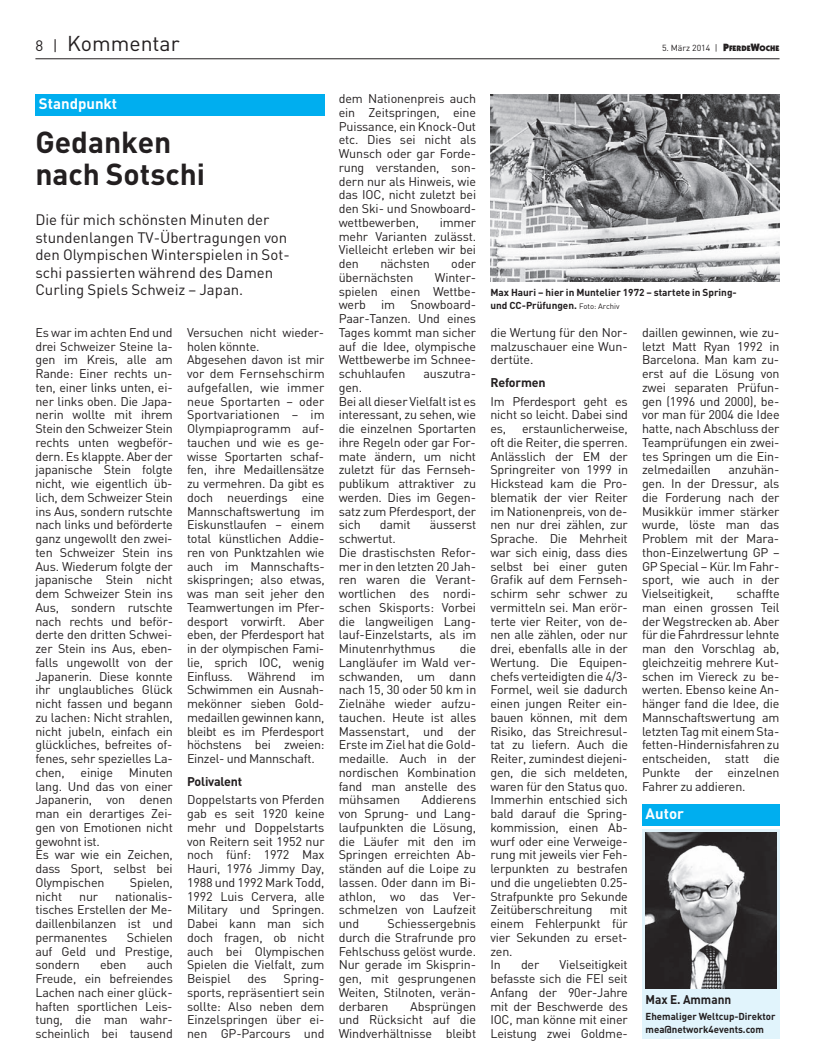
<style>
.page{position:relative;width:815px;height:1063px;background:#fff}
.page>*{position:absolute;margin:0;border:0;box-sizing:border-box;transform-origin:0 0}
.t1{font:700 30px/31.2px "DIN";color:#231f20}
.t2{font:21.25px "DIN";color:#231f20}
.t3{font:15px/17.5px "DIN";color:#231f20}
.t4{font:700 15px "DIN";color:#fff}
.t5{font:12.5px/13.8px "DIN";letter-spacing:-.015em;color:#231f20;text-align:justify}
.t6{font:700 12.5px "DIN";color:#231f20;scale:.95 1}
.t7{font:700 10px/12.5px "DIN";color:#231f20}
.t8{font:8.75px "DIN";color:#231f20}
.s1{font-size:15px}
.s2{font-family:"Itc Kabel";font-weight:900;font-size:10.62px}
.s3{font-family:"Itc Kabel";font-weight:900;font-size:8px}
.s4{font-weight:700}
.s5{font-weight:400;font-size:7.75px}
</style>
<div class="page">
<hr style="left:35px;top:58px;width:745px;height:1px;background:#231f20">
<div style="left:642px;top:829px;width:138px;height:209px;background:#e1f4fc"></div>
<img style="left:646px;top:833px;width:130px;height:156px">
<div style="left:642px;top:804px;width:138px;height:22px;background:#00aeef"></div>
<div style="left:35px;top:94px;width:290px;height:21px;background:#00aeef"></div>
<img style="left:490px;top:94px;width:290px;height:188px">
<p class="t2" style="left:35px;top:30px;width:146px"><span class="s1">8 |</span> Kommentar</p>
<p class="t8" style="left:662px;top:43px;width:119px">5. März 2014 | <span class="s2">P</span><span class="s3">FERDE</span><span class="s2">W</span><span class="s3">OCHE</span></p>
<p class="t4" style="left:39px;top:94px;width:80px">Standpunkt</p>
<p class="t1" style="left:35px;top:126px;width:171px">Gedanken nach Sotschi</p>
<p class="t3" style="left:35px;top:211px;width:256px">Die für mich schönsten Minuten der stundenlangen TV-Übertragungen von den Olympischen Winterspielen in Sot&shy;schi passierten während des Damen Curling Spiels Schweiz – Japan.</p>
<p class="t5" style="left:35px;top:325px;width:139px">Es war im achten End und drei Schweizer Steine la&shy;gen im Kreis, alle am Rande: Einer rechts un&shy;ten, einer links unten, ei&shy;ner links oben. Die Japa&shy;nerin wollte mit ihrem Stein den Schweizer Stein rechts unten wegbeför&shy;dern. Es klappte. Aber der japanische Stein folgte nicht, wie eigentlich üb&shy;lich, dem Schweizer Stein ins Aus, sondern rutschte nach links und beförderte ganz ungewollt den zwei&shy;ten Schweizer Stein ins Aus. Wiederum folgte der japanische Stein nicht dem Schweizer Stein ins Aus, sondern rutschte nach rechts und beför&shy;derte den dritten Schwei&shy;zer Stein ins Aus, eben&shy;falls ungewollt von der Japanerin. Diese konnte ihr unglaubliches Glück nicht fassen und begann zu lachen: Nicht strahlen, nicht jubeln, einfach ein glückliches, befreites of&shy;fenes, sehr spezielles La&shy;chen,</p>
<p class="t5" style="left:35px;top:765px;width:139px;text-align:left;text-indent:93px">Minuten lang. Und das von einer<br>Japanerin, von denen man ein derartiges Zei&shy;gen von Emotionen nicht gewohnt ist.<br>Es war wie ein Zeichen, dass Sport, selbst bei<br>Olympischen</p>
<p class="t5" style="left:81px;top:765px;width:34px">einige</p>
<p class="t5" style="left:130px;top:875px;width:44px">Spielen,</p>
<p class="t5" style="left:35px;top:889px;width:139px;text-indent:80px">nationalis - tisches Erstellen der Me&shy;daillenbilanzen ist und permanentes</p>
<p class="t5" style="left:35px;top:889px;width:28px">nicht</p>
<p class="t5" style="left:79px;top:889px;width:20px">nur</p>
<p class="t5" style="left:35px;top:930px;width:139px;text-indent:91px">Schielen auf Geld und Prestige, sondern</p>
<p class="t5" style="left:35px;top:958px;width:139px;text-indent:111px">auch Freude, ein befreiendes Lachen nach einer glück&shy;haften sportlichen Leis - tung, die man wahr&shy;scheinlich bei tausend</p>
<p class="t5" style="left:100px;top:958px;width:28px">eben</p>
<p class="t5" style="left:187px;top:325px;width:139px;text-align:left">Versuchen nicht wieder&shy;holen könnte.<br>Abgesehen davon ist mir vor dem Fernsehschirm aufgefallen, wie immer neue Sportarten – oder<br>Sportvariationen – im<br>Olympia programm auf&shy;tauchen und wie es ge&shy;wisse Sportarten schaf&shy;fen, ihre Medaillensätze zu vermehren. Da gibt es doch neuerdings eine<br>Mannschaftswertung im<br>Eiskunstlaufen – einem total künstlichen Addie&shy;ren von Punktzahlen wie auch im Mannschafts&shy;skispringen; also etwas, was man seit jeher den<br>Teamwertungen im Pfer&shy;desport vorwirft. Aber eben, der Pferdesport hat in der olympischen Fami&shy;lie, sprich IOC, wenig<br>Einfluss. Während im<br>Schwimmen ein Ausnah&shy;mekönner sieben Gold&shy;medaillen gewinnen kann, bleibt es im Pferdesport höchstens bei zweien:<br>Einzel- und Mannschaft.</p>
<p class="t5" style="left:187px;top:771px;width:139px;line-height:18.8px"><span class="s4">Polivalent<br></span>Doppelstarts von Pferden</p>
<p class="t5" style="left:187px;top:806px;width:139px">gab es seit 1920 keine mehr und Doppelstarts von Reitern seit 1952 nur noch fünf: 1972 Max Hauri, 1976 Jimmy Day, 1988 und 1992 Mark Todd, 1992 Luis Cervera, alle Military und Springen.<br>Dabei kann man sich doch fragen, ob nicht auch bei Olympischen Spielen die Vielfalt, zum Beispiel</p>
<p class="t5" style="left:187px;top:971px;width:139px;text-indent:96px">Spring - sports, repräsentiert sein sollte: Also neben dem Einzelspringen über ei&shy;nen GP-Parcours und</p>
<p class="t5" style="left:247px;top:971px;width:21px">des</p>
<p class="t5" style="left:339px;top:91px;width:139px">dem Nationenpreis auch ein Zeitspringen, eine Puissance, ein Knock-Out etc. Dies sei nicht als Wunsch oder gar Forde&shy;rung verstanden, son&shy;dern nur als Hinweis, wie das IOC, nicht zuletzt bei den Ski- und Snowboard&shy;wettbewerben,</p>
<p class="t5" style="left:339px;top:215px;width:139px;text-indent:101px">immer mehr Varianten zulässt.<br>Vielleicht erleben wir bei den</p>
<p class="t5" style="left:380px;top:256px;width:51px">nächsten</p>
<p class="t5" style="left:451px;top:256px;width:26px">oder</p>
<p class="t5" style="left:339px;top:270px;width:76px">übernächsten</p>
<p class="t5" style="left:339px;top:270px;width:139px;text-indent:96px">Winter&shy;spielen einen Wettbe&shy;werb im Snowboard-Paar-Tanzen. Und eines Tages kommt man sicher auf die Idee, olympische Wettbewerbe im Schnee&shy;schuhlaufen</p>
<p class="t5" style="left:423px;top:366px;width:54px">auszutra-</p>
<p class="t5" style="left:339px;top:380px;width:139px;text-align:left">gen.<br>Bei all dieser Vielfalt ist es interessant, zu sehen, wie die einzelnen Sportarten ihre Regeln oder gar For&shy;mate ändern, um nicht zuletzt für das Fernseh&shy;publikum attraktiver zu werden. Dies im Gegen&shy;satz zum Pferdesport, der sich</p>
<p class="t5" style="left:380px;top:518px;width:32px">damit</p>
<p class="t5" style="left:430px;top:518px;width:48px">äusserst</p>
<p class="t5" style="left:339px;top:531px;width:139px;text-align:left">schwertut.<br>Die drastischsten Refor&shy;mer in den letzten 20 Jah&shy;ren waren die Verant&shy;wortlichen des nordi&shy;schen Skisports: Vorbei die langweiligen Lang - lauf-Einzelstarts, als im<br>Minutenrhythmus</p>
<p class="t5" style="left:339px;top:641px;width:139px;text-indent:121px">die Langläufer im Wald ver&shy;schwanden, um dann nach 15, 30 oder 50 km in Zielnähe wieder aufzu&shy;tauchen. Heute ist alles Massenstart, und der Ers te im Ziel hat die Gold&shy;medaille. Auch in der nordischen Kombination fand man anstelle des mühsamen</p>
<p class="t5" style="left:339px;top:793px;width:139px;text-indent:83px">Addierens von Sprung- und Lang - laufpunkten die Lösung, die Läufer mit den im Springen erreichten Ab&shy;ständen auf die Loipe zu lassen. Oder dann im Bi&shy;athlon, wo das Ver&shy;schmelzen von Laufzeit und</p>
<p class="t5" style="left:339px;top:916px;width:139px;text-indent:49px">Schiessergebnis durch die Strafrunde pro Fehlschuss gelöst wurde.<br>Nur gerade im Skisprin&shy;gen, mit gesprungenen Weiten, Stilnoten, verän&shy;derbaren</p>
<p class="t5" style="left:339px;top:999px;width:139px;text-indent:71px">Absprüngen und Rücksicht auf die Windverhältnisse bleibt</p>
<p class="t7" style="left:490px;top:285px;width:248px;line-height:13.8px">Max Hauri – hier in Muntelier 1972 – startete in Spring&shy;und CC-Prüfungen. <span class="s5">Foto: Archiv</span></p>
<p class="t5" style="left:490px;top:325px;width:139px">die Wertung für den Nor&shy;malzuschauer eine Wun&shy;dertüte.</p>
<p class="t5" style="left:490px;top:373px;width:139px;line-height:18.8px"><span class="s4">Reformen<br></span>Im Pferdesport geht es</p>
<p class="t5" style="left:490px;top:408px;width:139px">nicht so leicht. Dabei sind es,</p>
<p class="t5" style="left:490px;top:421px;width:139px;text-indent:32px">erstaunlicherweise, oft die Reiter, die sperren.<br>Anlässlich der EM der Springreiter von 1999 in Hickstead kam die Pro&shy;blematik der vier Reiter im Nationenpreis, von de&shy;nen nur drei zählen, zur Sprache. Die Mehrheit war sich einig, dass dies selbst bei einer guten Grafik auf dem Fernseh&shy;schirm sehr schwer zu vermitteln sei. Man erör&shy;terte vier Reiter, von de&shy;nen alle zählen, oder nur drei, ebenfalls alle in der Wertung. Die Equipen&shy;chefs verteidigten die 4/3- Formel, weil sie dadurch einen jungen Reiter ein&shy;bauen können, mit dem Risiko, das Streichresul&shy;tat zu liefern. Auch die Reiter, zumindest diejeni&shy;gen, die sich meldeten, waren für den Status quo.<br>Immerhin entschied sich bald darauf die Spring&shy;kommission, einen Ab&shy;wurf oder eine Verweige&shy;rung mit jeweils vier Feh&shy;lerpunkten zu bestrafen und die ungeliebten 0.25- Strafpunkte pro Sekunde Zeitüberschreitung</p>
<p class="t5" style="left:490px;top:903px;width:139px;text-align:left;text-indent:119px">mit einem Fehlerpunkt für vier Sekunden zu erset&shy;zen.<br>In</p>
<p class="t5" style="left:490px;top:958px;width:139px;text-indent:69px">Vielseitigkeit befass te sich die FEI seit Anfang der 90er-Jahre mit der Beschwerde des IOC, man könne mit einer Leistung zwei Goldme-</p>
<p class="t5" style="left:521px;top:958px;width:20px">der</p>
<p class="t5" style="left:642px;top:325px;width:139px">daillen gewinnen, wie zu&shy;letzt Matt Ryan 1992 in Barcelona. Man kam zu&shy;erst auf die Lösung von zwei separaten Prüfun&shy;gen (1996 und 2000), be&shy;vor man für 2004 die Idee hatte, nach Abschluss der Teamprüfungen ein zwei&shy;tes Springen um die Ein&shy;zelmedaillen</p>
<p class="t5" style="left:642px;top:463px;width:139px;text-indent:86px">anzuhän&shy;gen. In der Dressur, als die Forderung nach der Musikkür immer stärker wurde, löste man das Problem mit der Mara&shy;thon-Einzelwertung GP – GP Special – Kür. Im Fahr&shy;sport, wie auch in der Vielseitigkeit,</p>
<p class="t5" style="left:642px;top:586px;width:139px;text-indent:94px">schaff te man einen grossen Teil der Wegstrecken ab. Aber für die Fahrdressur lehnte man den Vorschlag ab, gleichzeitig mehrere Kut&shy;schen im Viereck zu be&shy;werten. Ebenso keine An&shy;hänger fand die Idee, die Mannschaftswertung am letzten Tag mit einem Sta&shy;fetten-Hindernisfahren zu entscheiden, statt die Punkte der einzelnen Fahrer zu addieren.</p>
<p class="t4" style="left:646px;top:804px;width:40px">Autor</p>
<p class="t6" style="left:646px;top:991px;width:92px">Max E. Ammann</p>
<p class="t7" style="left:646px;top:1010px;width:131px">Ehemaliger Weltcup-Direktor mea@network4events.com</p>
</div>
